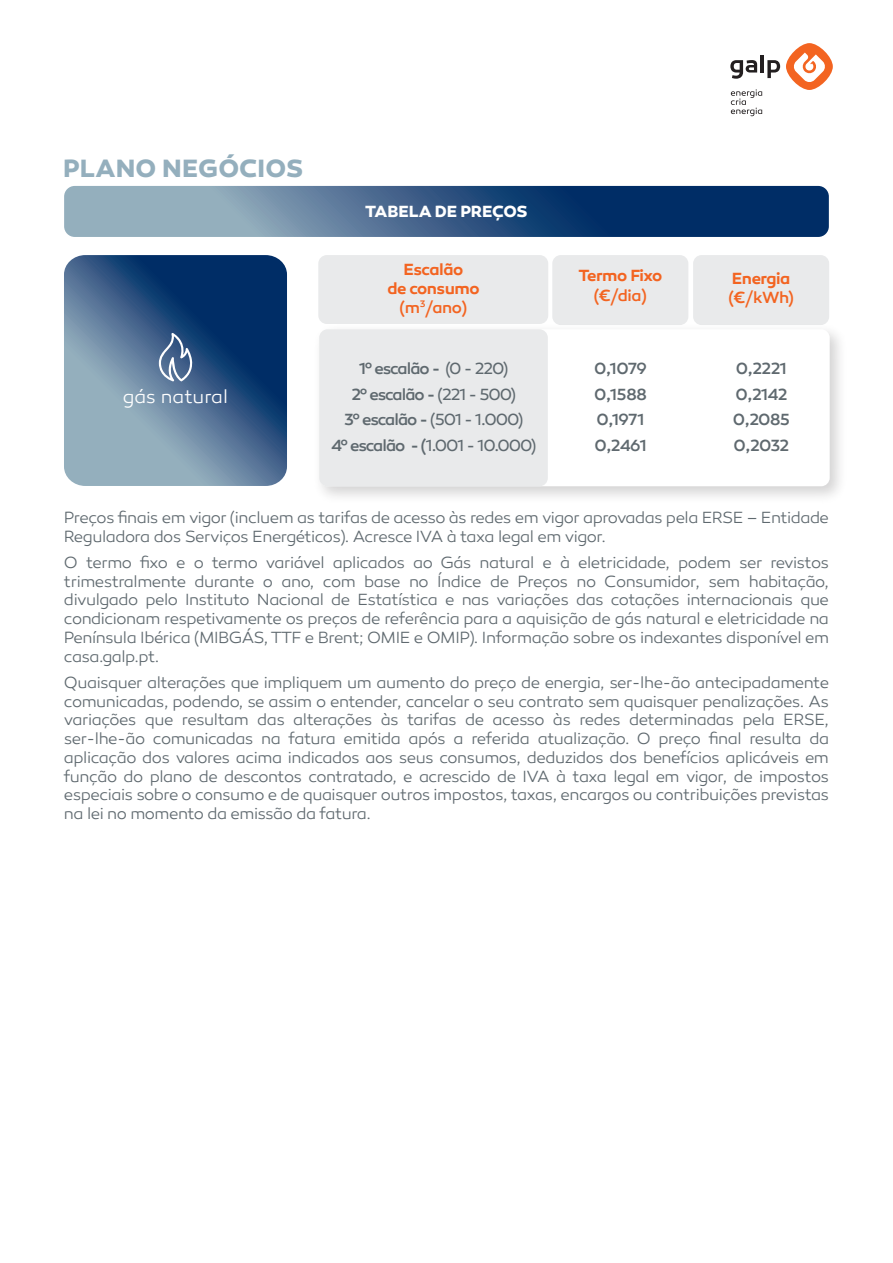
<style>
.page{position:relative;width:893px;height:1263px;background:#fff}
.page>*{position:absolute;margin:0;border:0;box-sizing:border-box;transform-origin:0 0}
.t1{font:700 25.5px "Canaro";letter-spacing:.005em;color:#94afbd}
.t2{font:300 19.35px "Canaro";letter-spacing:-.01em;color:#fff}
.t3{font:300 16.5px/18.8px "Canaro";letter-spacing:-.03em;color:#5f696f;text-align:justify}
.t4{font:500 16.5px/25.5px "Canaro";letter-spacing:-.065em;color:#5f696f;text-align:center}
.t5{font:500 16.5px/25.5px "Canaro";letter-spacing:-.045em;color:#5f696f}
.t6{font:600 16.5px/18.8px "Canaro";letter-spacing:-.03em;color:#f36421;text-align:center}
.t7{font:500 16.5px "Canaro";letter-spacing:-.025em;color:#f36421}
.t8{font:700 16.5px "Canaro";letter-spacing:-.01em;color:#fff}
.s1{font-weight:500}
.s2{font-weight:400}
</style>
<div class="page">
<svg style="left:786px;top:43px;width:47px;height:47px"></svg>
<svg style="left:793px;top:53px;width:33px;height:30px"></svg>
<svg style="left:730px;top:60px;width:27px;height:19px"></svg>
<hr style="left:760px;top:55px;width:4px;height:18px;background:#231f20">
<svg style="left:767px;top:60px;width:13px;height:18px"></svg>
<svg style="left:731px;top:89px;width:31px;height:27px"></svg>
<svg style="left:64px;top:255px;width:223px;height:231px;background:#4b6d91"></svg>
<svg style="left:159px;top:333px;width:34px;height:48px"></svg>
<div style="left:552px;top:255px;width:136px;height:70px;background:#e9eaeb;border-radius:8px"></div>
<div style="left:693px;top:255px;width:136px;height:70px;background:#e9eaeb;border-radius:8px"></div>
<div style="left:318px;top:255px;width:230px;height:69px;background:#e9eaeb;border-radius:9px"></div>
<img style="left:319px;top:318px;width:521px;height:179px">
<div style="left:319px;top:329px;width:511px;height:157px;background:#fff;border-radius:9px"></div>
<div style="left:319px;top:329px;width:229px;height:157px;background:#e9eaeb;border-radius:9px"></div>
<svg style="left:64px;top:186px;width:765px;height:51px;background:#41658c"></svg>
<h1 class="t1" style="left:63px;top:152px;width:242px">PLANO NEGÓCIOS</h1>
<p class="t2" style="left:123px;top:385px;width:107px">gás natural</p>
<p class="t8" style="left:365px;top:201px;width:164px">TABELA DE PREÇOS</p>
<p class="t6" style="left:387px;top:260px;width:94px">Escalão<br>de consumo <span class="s1">(m</span><sup>3</sup><span class="s1">/ano)</span></p>
<p class="t4" style="left:331px;top:356px;width:207px">1º escalão - <span class="s2">(0 - 220)<br></span>2º escalão - <span class="s2">(221 - 500)<br></span>3º escalão - <span class="s2">(501 - 1.000)<br></span>4º escalão - (<span class="s2">1.001 - 10.000)</span></p>
<p class="t6" style="left:578px;top:266px;width:86px">Termo Fixo</p>
<p class="t7" style="left:594px;top:285px;width:54px">(€/dia)</p>
<p class="t6" style="left:732px;top:268px;width:60px">Energia</p>
<p class="t7" style="left:728px;top:288px;width:67px">(€/kWh)</p>
<p class="t5" style="left:594px;top:356px;width:54px">0,1079<br>0,1588<br>0,1971<br>0,2461</p>
<p class="t5" style="left:733px;top:356px;width:59px">0,2221<br>0,2142<br>0,2085<br>0,2032</p>
<p class="t3" style="left:64px;top:508px;width:766px">Preços finais em vigor (incluem as tarifas de acesso às redes em vigor aprovadas pela ERSE – Entidade<br>Reguladora dos Serviços Energéticos). Acresce IVA à taxa legal em vigor.</p>
<p class="t3" style="left:64px;top:553px;width:767px">O termo fixo e o termo variável aplicados ao Gás natural e à eletricidade, podem ser revistos trimestralmente durante o ano, com base no Índice de Preços no Consumidor, sem habitação, divulgado pelo Instituto Nacional de Estatística e nas variações das cotações internacionais que condicionam respetivamente os preços de referência para a aquisição de gás natural e eletricidade na Península Ibérica (MIBGÁS, TTF e Brent; OMIE e OMIP). Informação sobre os indexantes disponível em casa.galp.pt.</p>
<p class="t3" style="left:64px;top:673px;width:767px">Quaisquer alterações que impliquem um aumento do preço de energia, ser-lhe-ão antecipadamente comunicadas, podendo, se assim o entender, cancelar o seu contrato sem quaisquer penalizações. As variações que resultam das alterações às tarifas de acesso às redes determinadas pela ERSE, ser-lhe-ão comunicadas na fatura emitida após a referida atualização. O preço final resulta da aplicação dos valores acima indicados aos seus consumos, deduzidos dos benefícios aplicáveis em função do plano de descontos contratado, e acrescido de IVA à taxa legal em vigor, de impostos especiais sobre o consumo e de quaisquer outros impostos, taxas, encargos ou contribuições previstas na lei no momento da emissão da fatura.</p>
</div>
